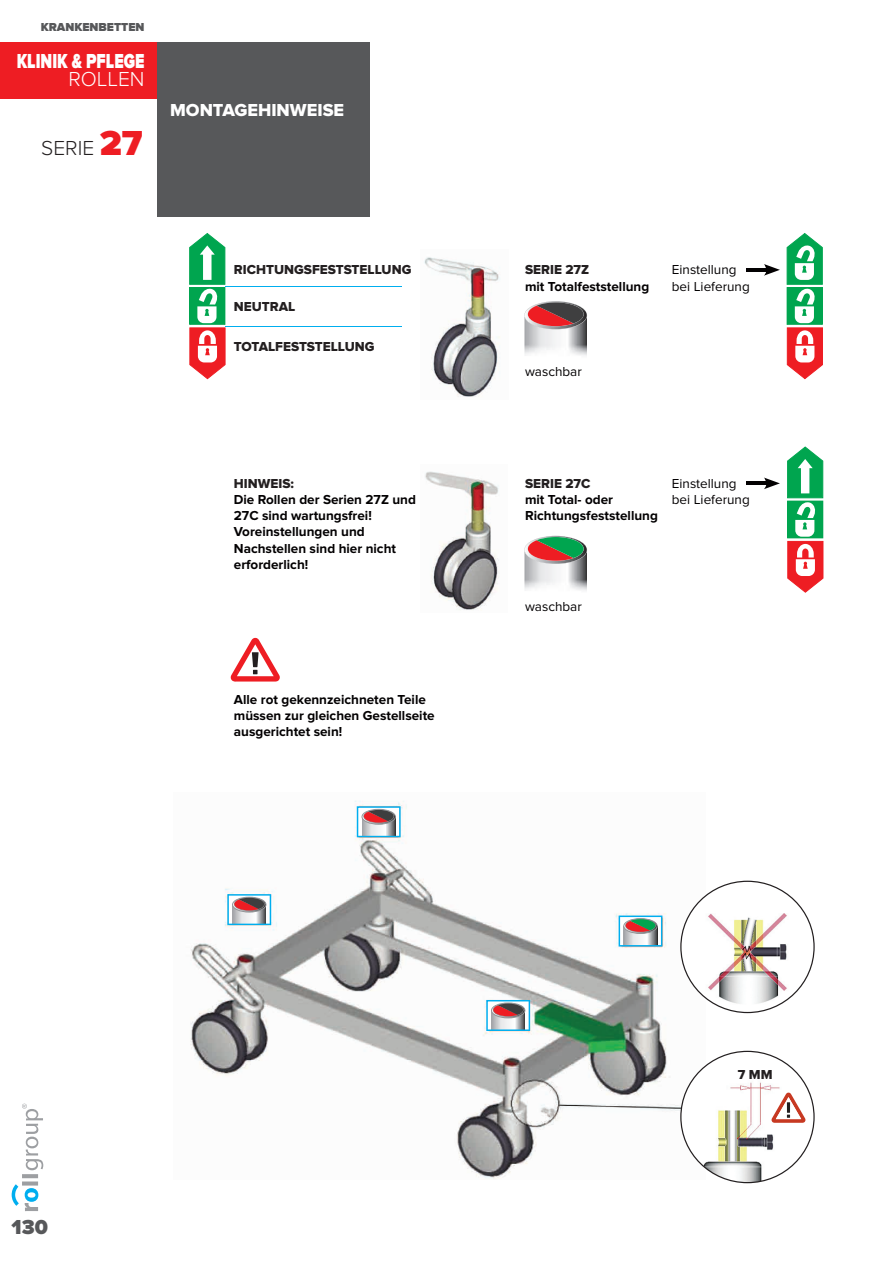
<style>
.page{position:relative;width:893px;height:1263px;background:#fff}
.page>*{position:absolute;margin:0;border:0;box-sizing:border-box;transform-origin:0 0}
.t1{font:900 21px "Proxima Nova";color:#fff;scale:.75 1}
.t2{font:300 21px "Proxima Nova";color:#231f20}
.t3{font:300 21px "Proxima Nova";color:#fff}
.t4{font:900 21px "Proxima Nova";color:#57585a}
.t5{font:18px "Proxima Nova Extrabld";color:#fff}
.t6{font:700 13.5px/16.2px "Proxima Nova";color:#030102}
.t7{font:13.5px "Proxima Nova Extrabld";color:#231f20}
.t8{font:13.5px/16.2px "Proxima Nova";color:#030102}
.t9{font:900 12px "Proxima Nova";color:#57585a}
.s1{font-weight:900;font-size:36px;color:#ee1d23}
</style>
<div class="page">
<div style="left:0;top:43px;width:157px;height:56px;background:#ee1d23"></div>
<div style="left:157px;top:43px;width:213px;height:174px;background:#57585a"></div>
<hr style="left:226px;top:286px;width:176px;height:1px;background:#00aeef">
<hr style="left:226px;top:326px;width:176px;height:1px;background:#00aeef">
<img style="left:190px;top:800px;width:491px;height:379px">
<img style="left:681px;top:1051px;width:132px;height:131px">
<svg style="left:771px;top:1092px;width:34px;height:31px"></svg>
<img style="left:681px;top:881px;width:133px;height:131px">
<img style="left:424px;top:257px;width:76px;height:140px">
<img style="left:425px;top:471px;width:74px;height:139px">
<svg style="left:189px;top:233px;width:36px;height:146px"></svg>
<svg style="left:231px;top:638px;width:49px;height:43px"></svg>
<svg style="left:486px;top:1000px;width:44px;height:31px"></svg>
<svg style="left:357px;top:806px;width:44px;height:31px"></svg>
<svg style="left:227px;top:894px;width:44px;height:31px"></svg>
<svg style="left:619px;top:915px;width:43px;height:31px"></svg>
<svg style="left:787px;top:233px;width:36px;height:146px"></svg>
<svg style="left:787px;top:446px;width:36px;height:147px"></svg>
<hr style="left:746px;top:268px;width:23px;height:3px;background:#030102">
<svg style="left:764px;top:264px;width:16px;height:12px"></svg>
<hr style="left:746px;top:482px;width:23px;height:3px;background:#030102">
<svg style="left:764px;top:477px;width:16px;height:12px"></svg>
<img style="left:524px;top:301px;width:63px;height:28px">
<img style="left:528px;top:302px;width:56px;height:24px">
<svg style="left:528px;top:308px;width:5px;height:4px"></svg>
<img style="left:537px;top:302px;width:41px;height:21px">
<img style="left:524px;top:536px;width:63px;height:28px">
<img style="left:528px;top:537px;width:56px;height:24px">
<img style="left:528px;top:547px;width:34px;height:14px">
<img style="left:537px;top:537px;width:46px;height:21px">
<svg style="left:12px;top:1104px;width:31px;height:107px"></svg>
<p class="t9" style="left:41px;top:20px;width:105px">KRANKENBETTEN</p>
<h1 class="t1" style="left:17px;top:49px;width:172px">KLINIK &amp; PFLEGE</h1>
<h1 class="t3" style="left:68px;top:67px;width:78px">ROLLEN</h1>
<h1 class="t2" style="left:41px;top:136px;width:103px">SERIE <span class="s1">27</span></h1>
<h2 class="t5" style="left:170px;top:100px;width:176px">MONTAGEHINWEISE</h2>
<p class="t7" style="left:234px;top:262px;width:179px">RICHTUNGSFESTSTELLUNG</p>
<p class="t7" style="left:234px;top:298px;width:63px">NEUTRAL</p>
<p class="t7" style="left:234px;top:338px;width:142px">TOTALFESTSTELLUNG</p>
<p class="t7" style="left:234px;top:476px;width:62px">HINWEIS:</p>
<p class="t6" style="left:234px;top:492px;width:184px">Die Rollen der Serien 27Z und<br>27C sind wartungsfrei!<br>Voreinstellungen und<br>Nachstellen sind hier nicht erforderlich!</p>
<p class="t6" style="left:234px;top:691px;width:202px">Alle rot gekennzeichneten Teile müssen zur gleichen Gestellseite ausgerichtet sein!</p>
<p class="t7" style="left:525px;top:262px;width:66px">SERIE 27Z</p>
<p class="t6" style="left:525px;top:278px;width:126px">mit Totalfeststellung</p>
<p class="t8" style="left:672px;top:262px;width:79px">Einstellung bei Lieferung</p>
<p class="t8" style="left:525px;top:364px;width:58px">waschbar</p>
<p class="t7" style="left:525px;top:476px;width:67px">SERIE 27C</p>
<p class="t6" style="left:525px;top:492px;width:134px">mit Total- oder<br>Richtungsfeststellung</p>
<p class="t8" style="left:672px;top:475px;width:79px">Einstellung bei Lieferung</p>
<p class="t8" style="left:525px;top:598px;width:58px">waschbar</p>
<h1 class="t4" style="left:12px;top:1214px;width:38px">130</h1>
<p class="t7" style="left:738px;top:1067px;width:36px">7 MM</p>
</div>
